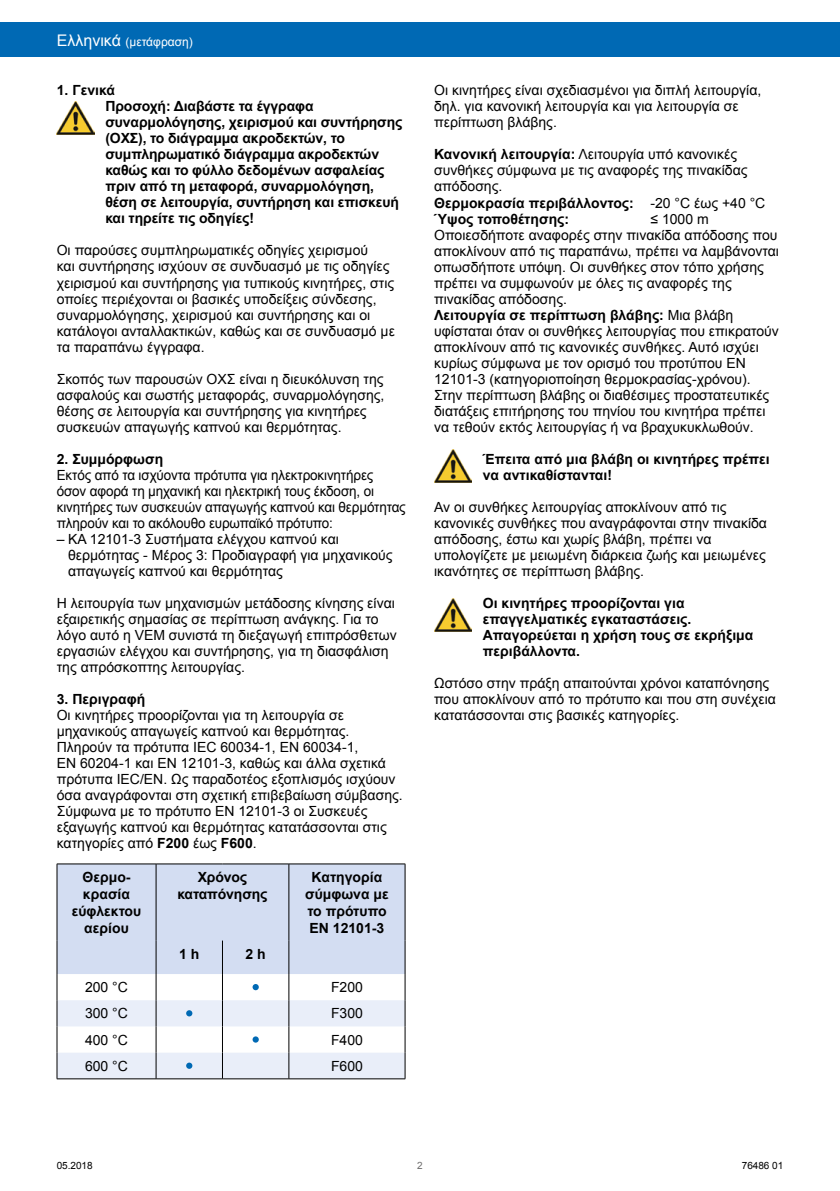
<style>
.page{position:relative;width:840px;height:1191px;background:#fff}
.page>*{position:absolute;margin:0;border:0;box-sizing:border-box;transform-origin:0 0}
.t1{font:14px/16px "Arial";color:#000}
.t2{font:700 14px/16px "Arial";letter-spacing:-.01em;color:#000}
.t3{font:14px/16px "Arial";color:#000;scale:.96 1}
.t4{font:12px "Arial";color:#fff}
.t5{font:10px "Arial";letter-spacing:-.005em;color:#000}
.t6{font:10px "Arial";color:#706f6f}
.s1{font-size:16px}
.s2{font-weight:700}
</style>
<div class="page">
<div style="left:0;top:23px;width:839px;height:34px;background:#0069b4"></div>
<img style="left:57px;top:101px;width:37px;height:33px">
<hr style="left:57px;top:863px;width:99px;height:1px;background:#000">
<hr style="left:156px;top:863px;width:66px;height:1px;background:#000">
<hr style="left:222px;top:863px;width:67px;height:1px;background:#000">
<hr style="left:289px;top:863px;width:116px;height:1px;background:#000">
<hr style="left:57px;top:1078px;width:99px;height:1px;background:#000">
<hr style="left:156px;top:1078px;width:66px;height:1px;background:#000">
<hr style="left:222px;top:1078px;width:67px;height:1px;background:#000">
<hr style="left:289px;top:1078px;width:116px;height:1px;background:#000">
<svg style="left:57px;top:864px;width:348px;height:214px"></svg>
<img style="left:434px;top:449px;width:37px;height:33px">
<img style="left:434px;top:599px;width:37px;height:32px">
<p class="t4" style="left:57px;top:33px;width:138px"><span class="s1">Eλληνικά</span> (μετάφραση)</p>
<p class="t2" style="left:105px;top:83px;width:298px;text-indent:-49px">1. Γενικά<br>Προσοχή: Διαβάστε τα έγγραφα συναρμολόγησης, χειρισμού και συντήρησης (ΟΧΣ), το διάγραμμα ακροδεκτών, το συμπληρωματικό διάγραμμα ακροδεκτών καθώς και το φύλλο δεδομένων ασφαλείας πριν από τη μεταφορά, συναρμολόγηση, θέση σε λειτουργία, συντήρηση και επισκευή και τηρείτε τις οδηγίες!</p>
<p class="t1" style="left:57px;top:243px;width:339px">Οι παρούσες συμπληρωματικές οδηγίες χειρισμού<br>και συντήρησης ισχύουν σε συνδυασμό με τις οδηγίες χειρισμού και συντήρησης για τυπικούς κινητήρες, στις οποίες περιέχονται οι βασικές υποδείξεις σύνδεσης, συναρμολόγησης, χειρισμού και συντήρησης και οι κατάλογοι ανταλλακτικών, καθώς και σε συνδυασμό με τα παραπάνω έγγραφα.</p>
<p class="t1" style="left:57px;top:371px;width:329px">Σκοπός των παρουσών ΟΧΣ είναι η διευκόλυνση της ασφαλούς και σωστής μεταφοράς, συναρμολόγησης, θέσης σε λειτουργία και συντήρησης για κινητήρες συσκευών απαγωγής καπνού και θερμότητας.</p>
<p class="t2" style="left:57px;top:451px;width:108px">2. Συμμόρφωση</p>
<p class="t3" style="left:57px;top:467px;width:365px">Εκτός από τα ισχύοντα πρότυπα για ηλεκτροκινητήρες όσον αφορά τη μηχανική και ηλεκτρική τους έκδοση, οι κινητήρες των συσκευών απαγωγής καπνού και θερμότητας πληρούν και το ακόλουθο ευρωπαϊκό πρότυπο:</p>
<p class="t1" style="left:68px;top:531px;width:326px;text-indent:-11px">– KA 12101-3 Συστήματα ελέγχου καπνού και θερμότητας - Μέρος 3: Προδιαγραφή για μηχανικούς απαγωγείς καπνού και θερμότητας</p>
<p class="t1" style="left:57px;top:595px;width:341px">Η λειτουργία των μηχανισμών μετάδοσης κίνησης είναι εξαιρετικής σημασίας σε περίπτωση ανάγκης. Για το λόγο αυτό η VEM συνιστά τη διεξαγωγή επιπρόσθετων εργασιών ελέγχου και συντήρησης, για τη διασφάλιση της απρόσκοπτης λειτουργίας.</p>
<p class="t2" style="left:57px;top:691px;width:90px">3. Περιγραφή</p>
<p class="t1" style="left:57px;top:707px;width:347px">Οι κινητήρες προορίζονται για τη λειτουργία σε μηχανικούς απαγωγείς καπνού και θερμότητας.<br>Πληρούν τα πρότυπα IEC 60034-1, EN 60034-1,<br>EN 60204-1 και EN 12101-3, καθώς και άλλα σχετικά πρότυπα IEC/EN. Ως παραδοτέος εξοπλισμός ισχύουν όσα αναγράφονται στη σχετική επιβεβαίωση σύμβασης.<br>Σύμφωνα με το πρότυπο EN 12101-3 οι Συσκευές εξαγωγής καπνού και θερμότητας κατατάσσονται στις κατηγορίες από <span class="s2">F200</span> έως <span class="s2">F600</span>.</p>
<p class="t2" style="left:72px;top:869px;width:71px;line-height:16.8px;text-align:center">Θερμο&shy;κρασία εύφλεκτου αερίου</p>
<p class="t2" style="left:177px;top:869px;width:92px;line-height:16.8px;text-align:center">Χρόνος καταπόνησης</p>
<p class="t2" style="left:305px;top:869px;width:85px;line-height:16.8px;text-align:center">Κατηγορία σύμφωνα με το πρότυπο<br>EN 12101-3</p>
<p class="t2" style="left:179px;top:946px;width:22px">1 h</p>
<p class="t2" style="left:245px;top:946px;width:22px">2 h</p>
<p class="t1" style="left:85px;top:979px;width:44px">200 °C</p>
<p class="t1" style="left:331px;top:979px;width:33px">F200</p>
<p class="t1" style="left:85px;top:1005px;width:44px">300 °C</p>
<p class="t1" style="left:331px;top:1005px;width:33px">F300</p>
<p class="t1" style="left:85px;top:1031px;width:44px">400 °C</p>
<p class="t1" style="left:331px;top:1031px;width:33px">F400</p>
<p class="t1" style="left:85px;top:1058px;width:44px">600 °C</p>
<p class="t1" style="left:331px;top:1058px;width:33px">F600</p>
<p class="t1" style="left:434px;top:83px;width:328px">Οι κινητήρες είναι σχεδιασμένοι για διπλή λειτουργία, δηλ. για κανονική λειτουργία και για λειτουργία σε περίπτωση βλάβης.</p>
<p class="t1" style="left:434px;top:147px;width:332px"><span class="s2">Κανονική λειτουργία:</span> Λειτουργία υπό κανονικές συνθήκες σύμφωνα με τις αναφορές της πινακίδας απόδοσης.<br><span class="s2">Θερμοκρασία περιβάλλοντος:</span> -20 °C έως +40 °C <span class="s2">Ύψος τοποθέτησης:</span></p>
<p class="t1" style="left:434px;top:211px;width:346px;text-indent:216px">≤ 1000 m Οποιεσδήποτε αναφορές στην πινακίδα απόδοσης που αποκλίνουν από τις παραπάνω, πρέπει να λαμβάνονται οπωσδήποτε υπόψη. Οι συνθήκες στον τόπο χρήσης πρέπει να συμφωνούν με όλες τις αναφορές της πινακίδας απόδοσης.<br><span class="s2">Λειτουργία σε περίπτωση βλάβης:</span> Μια βλάβη υφίσταται όταν οι συνθήκες λειτουργίας που επικρατούν αποκλίνουν από τις κανονικές συνθήκες. Αυτό ισχύει κυρίως σύμφωνα με τον ορισμό του προτύπου EN 12101-3 (κατηγοριοποίηση θερμοκρασίας-χρόνου).<br>Στην περίπτωση βλάβης οι διαθέσιμες προστατευτικές διατάξεις επιτήρησης του πηνίου του κινητήρα πρέπει να τεθούν εκτός λειτουργίας ή να βραχυκυκλωθούν.</p>
<p class="t2" style="left:482px;top:451px;width:288px">Έπειτα από μια βλάβη οι κινητήρες πρέπει να αντικαθίστανται!</p>
<p class="t1" style="left:434px;top:499px;width:334px">Αν οι συνθήκες λειτουργίας αποκλίνουν από τις κανονικές συνθήκες που αναγράφονται στην πινακίδα απόδοσης, έστω και χωρίς βλάβη, πρέπει να υπολογίζετε με μειωμένη διάρκεια ζωής και μειωμένες ικανότητες σε περίπτωση βλάβης.</p>
<p class="t2" style="left:482px;top:595px;width:272px">Οι κινητήρες προορίζονται για επαγγελματικές εγκαταστάσεις.<br>Απαγορεύεται η χρήση τους σε εκρήξιμα περιβάλλοντα.</p>
<p class="t1" style="left:434px;top:675px;width:343px">Ωστόσο στην πράξη απαιτούνται χρόνοι καταπόνησης που αποκλίνουν από το πρότυπο και που στη συνέχεια κατατάσσονται στις βασικές κατηγορίες.</p>
<p class="t5" style="left:57px;top:1158px;width:37px">05.2018</p>
<p class="t6" style="left:417px;top:1158px;width:7px">2</p>
<p class="t5" style="left:741px;top:1158px;width:43px">76486 01</p>
</div>
